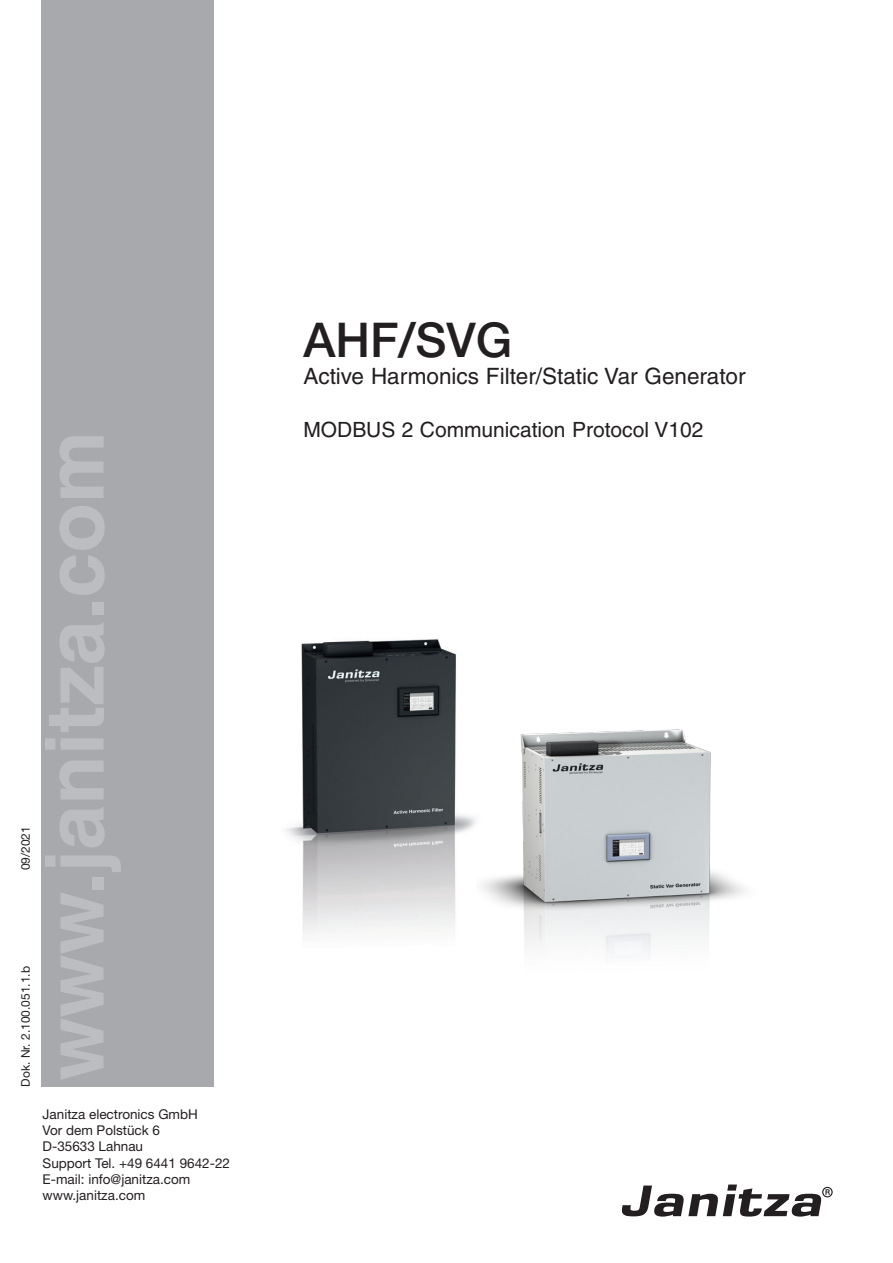
<style>
.page{position:relative;width:893px;height:1263px;background:#fff}
.page>*{position:absolute;margin:0;border:0;box-sizing:border-box;transform-origin:0 0}
._10_linksbündig{font:500 48px "Helvetica Neue LT";color:#231f20}
._10_linksbündig-2{font:22.5px "Helvetica";color:#231f20}
._10_linksbündig-3{font:21px "Helvetica";color:#231f20}
._8_linksbündig{font:13.5px "Helvetica Neue LT";color:#231f20}
._8_linksbündig-2{font:12px "Helvetica Neue LT";color:#231f20}
</style>
<div class="page">
<div style="left:41px;top:0;width:173px;height:1086px;background:#a8a9ad"></div>
<svg style="left:621px;top:1184px;width:212px;height:32px"></svg>
<img style="left:286px;top:639px;width:190px;height:295px">
<img style="left:481px;top:729px;width:264px;height:226px">
<p class="_10_linksbündig" style="left:303px;top:312px;width:210px">AHF/SVG</p>
<p class="_10_linksbündig-2" style="left:303px;top:363px;width:444px">Active Harmonics Filter/Static Var Generator</p>
<p class="_10_linksbündig-3" style="left:303px;top:418px;width:402px">MODBUS 2 Communication Protocol V102</p>
<p class="_8_linksbündig-2" style="left:18px;top:870px;width:46px;rotate:-90deg">09/2021</p>
<p class="_8_linksbündig-2" style="left:18px;top:1086px;width:122px;rotate:-90deg">Dok. Nr. 2.100.051.1.b</p>
<p class="_8_linksbündig" style="left:43px;top:1106px;width:157px">Janitza electronics GmbH</p>
<p class="_8_linksbündig" style="left:43px;top:1122px;width:119px">Vor dem Polstück 6</p>
<p class="_8_linksbündig" style="left:43px;top:1138px;width:102px">D-35633 Lahnau</p>
<p class="_8_linksbündig" style="left:43px;top:1155px;width:189px">Support Tel. +49 6441 9642-22</p>
<p class="_8_linksbündig" style="left:43px;top:1171px;width:149px">E-mail: info@janitza.com</p>
<p class="_8_linksbündig" style="left:43px;top:1187px;width:104px">www.janitza.com</p>
</div>
